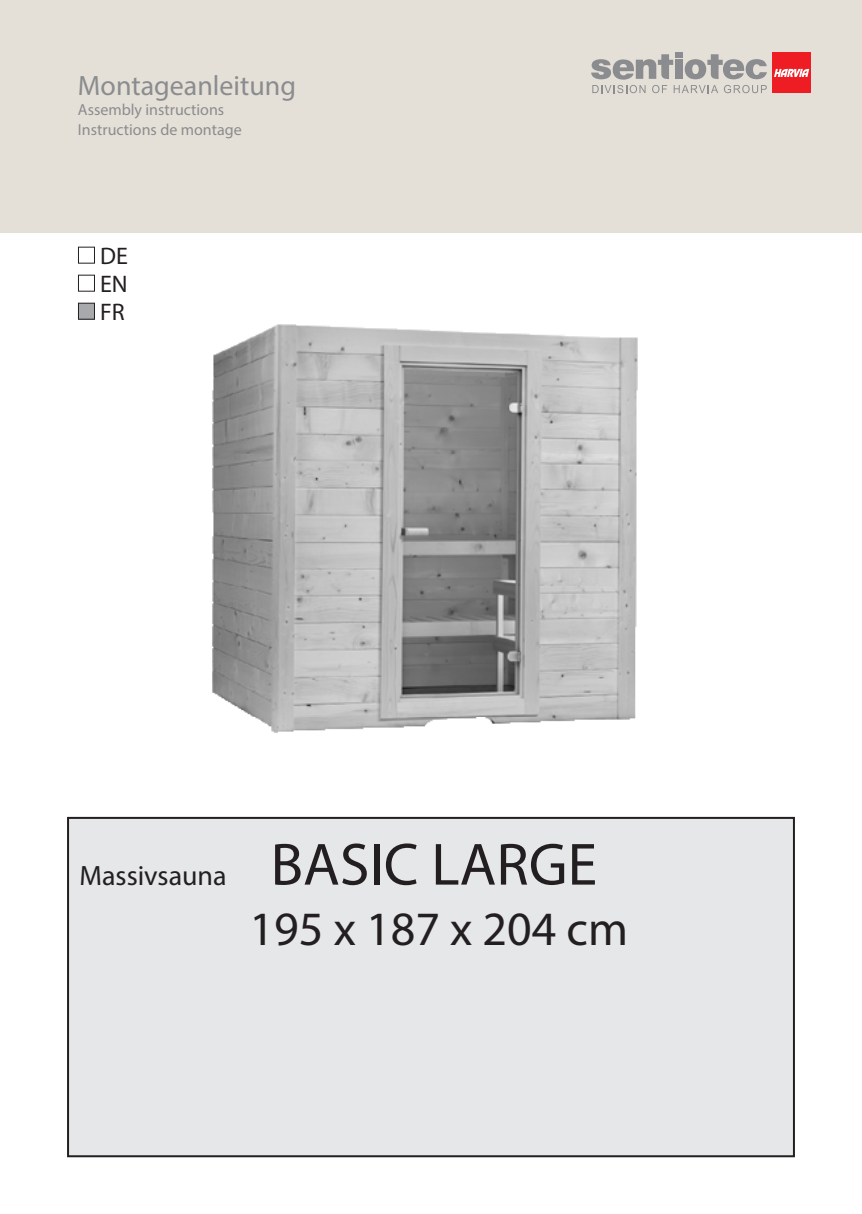
<style>
.page{position:relative;width:862px;height:1214px;background:#fff}
.page>*{position:absolute;margin:0;border:0;box-sizing:border-box;transform-origin:0 0}
.t1{font:48px "Myriad Pro";color:#231f20}
.t2{font:28px "Myriad Pro";color:#231f20}
.t3{font:28px "Myriad Pro";color:#8a8c8f}
.t4{font:24px "Myriad Pro";color:#231f20}
.t5{font:16px "Myriad Pro";color:#8a8c8f}
.s1{font-size:60px}
</style>
<div class="page">
<div style="left:68px;top:817px;width:726px;height:339px;background:#e6e7e9"></div>
<div style="left:67px;top:816px;width:728px;height:341px;border:2px solid #231f20"></div>
<img style="left:212px;top:324px;width:426px;height:409px">
<div style="left:0;top:0;width:862px;height:232px;background:#e5e0d7"></div>
<div style="left:78px;top:246px;width:17px;height:18px;border:1px solid #231f20"></div>
<div style="left:78px;top:274px;width:17px;height:18px;border:1px solid #231f20"></div>
<div style="left:78px;top:303px;width:16px;height:16px;background:#a8a9ad"></div>
<div style="left:78px;top:302px;width:17px;height:18px;border:1px solid #231f20"></div>
<div style="left:675px;top:52px;width:8px;height:6px;background:#8a8c8f"></div>
<svg style="left:591px;top:54px;width:176px;height:39px"></svg>
<div style="left:772px;top:53px;width:39px;height:40px;background:#ee1d23"></div>
<svg style="left:774px;top:69px;width:35px;height:8px"></svg>
<p class="t3" style="left:78px;top:68px;width:220px">Montageanleitung</p>
<p class="t5" style="left:78px;top:99px;width:148px">Assembly instructions</p>
<p class="t5" style="left:78px;top:119px;width:165px">Instructions de montage</p>
<p class="t4" style="left:100px;top:241px;width:29px">DE</p>
<p class="t4" style="left:100px;top:269px;width:29px">EN</p>
<p class="t4" style="left:100px;top:297px;width:26px">FR</p>
<p class="t2" style="left:79px;top:857px;width:519px">Massivsauna <span class="s1">BASIC LARGE</span></p>
<p class="t1" style="left:250px;top:898px;width:380px">195 x 187 x 204 cm</p>
</div>
